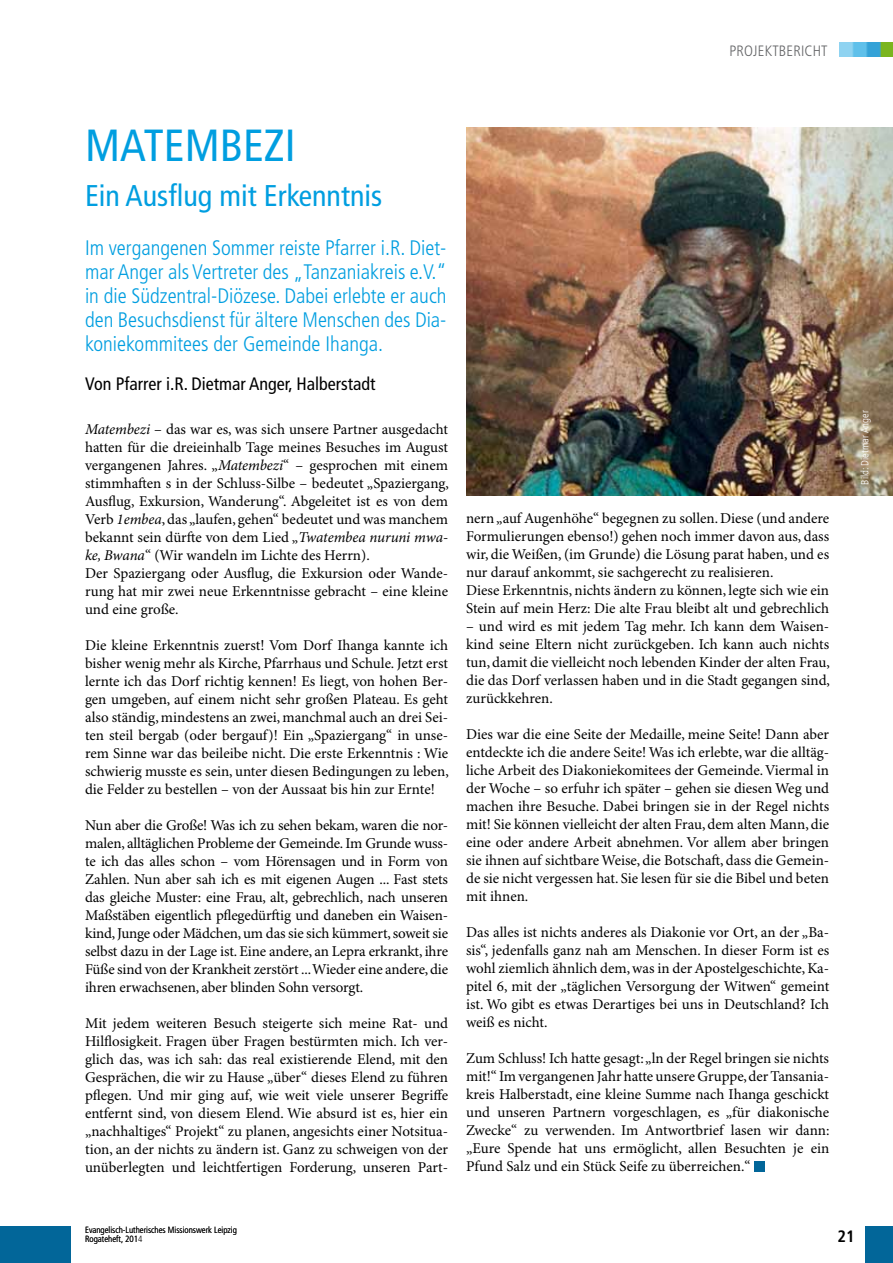
<style>
.page{position:relative;width:893px;height:1263px;background:#fff}
.page>*{position:absolute;margin:0;border:0;box-sizing:border-box;transform-origin:0 0}
.t1{font:condensed 45px "Frutiger";color:#009ee0}
.t2{font:condensed 30px "Frutiger";color:#009ee0}
.t3{font:300 condensed 21px/24px "Frutiger";color:#009ee0;text-align:justify}
.t4{font:condensed 18px "Frutiger";color:#000}
.t5{font:700 condensed 16.5px "Frutiger";color:#000}
.t6{font:15px/18px "Minion Pro";color:#000;text-align:justify}
.t7{font:300 condensed 15px "Frutiger";color:#646567}
.t8{font:300 condensed 10.5px "Frutiger";color:#fff}
.t9{font:300 condensed 9px/9.4px "Frutiger";color:#000}
.s1{font-style:italic}
</style>
<div class="page">
<img style="left:839px;top:43px;width:54px;height:13px">
<div style="left:865px;top:1226px;width:28px;height:37px;background:#026699"></div>
<div style="left:0;top:1226px;width:70px;height:37px;background:#026699"></div>
<div style="left:754px;top:1161px;width:10px;height:10px;background:#026699"></div>
<img style="left:466px;top:128px;width:427px;height:367px">
<p class="t7" style="left:729px;top:42px;width:15px">Projektberic</p>
<p class="t7" style="left:813px;top:42px;width:14px">ht</p>
<h1 class="t1" style="left:85px;top:120px;width:212px">MATEMBEZI</h1>
<h2 class="t2" style="left:85px;top:178px;width:299px">Ein Ausflug mit Erkenntnis</h2>
<h3 class="t3" style="left:85px;top:236px;width:363px">Im vergangenen Sommer reiste Pfarrer i.R. Diet&shy;mar Anger als Vertreter des „Tanzaniakreis e.V.“ in die Südzentral-Diözese. Dabei erlebte er auch den Besuchsdienst für ältere Menschen des Dia&shy;koniekommitees der Gemeinde Ihanga.</h3>
<p class="t4" style="left:85px;top:373px;width:292px">Von Pfarrer i.R. Dietmar Anger, Halberstadt</p>
<p class="t6" style="left:85px;top:421px;width:365px;text-align:left"><span class="s1">Matembezi</span> – das war es, was sich unsere Partner ausgedacht hatten für die dreieinhalb Tage meines Besuches im August vergangenen Jahres. „<span class="s1">Matembezi</span>“ – gesprochen mit einem stimmhaften s in der Schluss-Silbe – bedeutet „Spaziergang, Ausflug, Exkursion, Wanderung“. Abgeleitet ist es von dem Verb <span class="s1">1embea</span>, das „laufen, gehen“ bedeutet und was manchem bekannt sein dürfte von dem Lied „<span class="s1">Twatembea nuruni mwa&shy;ke, Bwana</span>“ (Wir wandeln im Lichte des Herrn).<br>Der Spaziergang oder Ausflug, die Exkursion oder Wande&shy;rung hat mir zwei neue Erkenntnisse gebracht – eine kleine und eine große.</p>
<p class="t6" style="left:85px;top:637px;width:365px">Die kleine Erkenntnis zuerst! Vom Dorf Ihanga kannte ich bisher wenig mehr als Kirche, Pfarrhaus und Schule. Jetzt erst lernte ich das Dorf richtig kennen! Es liegt, von hohen Ber&shy;gen umgeben, auf einem nicht sehr großen Plateau. Es geht also ständig, mindestens an zwei, manchmal auch an drei Sei&shy;ten steil bergab (oder bergauf)! Ein „Spaziergang“ in unse&shy;rem Sinne war das beileibe nicht. Die erste Erkenntnis : Wie schwierig musste es sein, unter diesen Bedingungen zu leben, die Felder zu bestellen – von der Aussaat bis hin zur Ernte!</p>
<p class="t6" style="left:85px;top:817px;width:365px">Nun aber die Große! Was ich zu sehen bekam, waren die nor&shy;malen, alltäglichen Probleme der Gemeinde. Im Grunde wuss&shy;te ich das alles schon – vom Hörensagen und in Form von Zahlen. Nun aber sah ich es mit eigenen Augen ... Fast stets das gleiche Muster: eine Frau, alt, gebrechlich, nach unseren Maßstäben eigentlich pflegedürftig und daneben ein Waisen&shy;kind, Junge oder Mädchen, um das sie sich kümmert, soweit sie selbst dazu in der Lage ist. Eine andere, an Lepra erkrankt, ihre Füße sind von der Krankheit zerstört ... Wieder eine andere, die ihren erwachsenen, aber blinden Sohn versorgt.</p>
<p class="t6" style="left:85px;top:1015px;width:365px">Mit jedem weiteren Besuch steigerte sich meine Rat- und Hilflosigkeit. Fragen über Fragen bestürmten mich. Ich ver&shy;glich das, was ich sah: das real existierende Elend, mit den Gesprächen, die wir zu Hause „über“ dieses Elend zu führen pflegen. Und mir ging auf, wie weit viele unserer Begriffe entfernt sind, von diesem Elend. Wie absurd ist es, hier ein „nachhaltiges“ Projekt“ zu planen, angesichts einer Notsitua&shy;tion, an der nichts zu ändern ist. Ganz zu schweigen von der unüberlegten und leichtfertigen Forderung, unseren Part-</p>
<p class="t6" style="left:466px;top:510px;width:365px;text-align:left">nern „auf Augenhöhe“ begegnen zu sollen. Diese (und andere Formulierungen ebenso!) gehen noch immer davon aus, dass wir, die Weißen, (im Grunde) die Lösung parat haben, und es nur darauf ankommt, sie sachgerecht zu realisieren.<br>Diese Erkenntnis, nichts ändern zu können, legte sich wie ein Stein auf mein Herz: Die alte Frau bleibt alt und gebrechlich</p>
<p class="t6" style="left:466px;top:618px;width:365px">– und wird es mit jedem Tag mehr. Ich kann dem Waisen&shy;kind seine Eltern nicht zurückgeben. Ich kann auch nichts tun, damit die vielleicht noch lebenden Kinder der alten Frau, die das Dorf verlassen haben und in die Stadt gegangen sind, zurückkehren.</p>
<p class="t6" style="left:466px;top:726px;width:365px">Dies war die eine Seite der Medaille, meine Seite! Dann aber entdeckte ich die andere Seite! Was ich erlebte, war die alltäg&shy;liche Arbeit des Diakoniekomitees der Gemeinde. Viermal in der Woche – so erfuhr ich später – gehen sie diesen Weg und machen ihre Besuche. Dabei bringen sie in der Regel nichts mit! Sie können vielleicht der alten Frau, dem alten Mann, die eine oder andere Arbeit abnehmen. Vor allem aber bringen sie ihnen auf sichtbare Weise, die Botschaft, dass die Gemein&shy;de sie nicht vergessen hat. Sie lesen für sie die Bibel und beten mit ihnen.</p>
<p class="t6" style="left:466px;top:924px;width:365px">Das alles ist nichts anderes als Diakonie vor Ort, an der „Ba&shy;sis“, jedenfalls ganz nah am Menschen. In dieser Form ist es wohl ziemlich ähnlich dem, was in der Apostelgeschichte, Ka&shy;pitel 6, mit der „täglichen Versorgung der Witwen“ gemeint ist. Wo gibt es etwas Derartiges bei uns in Deutschland? Ich weiß es nicht.</p>
<p class="t6" style="left:466px;top:1050px;width:365px;text-align:left">Zum Schluss! Ich hatte gesagt: „ln der Regel bringen sie nichts mit!“ Im vergangenen Jahr hatte unsere Gruppe, der Tansania&shy;kreis Halberstadt, eine kleine Summe nach Ihanga geschickt und unseren Partnern vorgeschlagen, es „für diakonische Zwecke“ zu verwenden. Im Antwortbrief lasen wir dann: „Eure Spende hat uns ermöglicht, allen Besuchten je ein Pfund Salz und ein Stück Seife zu überreichen.“</p>
<p class="t8" style="left:859px;top:485px;width:76px;rotate:-90deg">Bild: Dietmar Anger</p>
<p class="t9" style="left:85px;top:1225px;width:153px">Evangelisch-Lutherisches Missionswerk Leipzig<br>Rogateheft, 2014</p>
<p class="t5" style="left:837px;top:1226px;width:19px">21</p>
</div>
